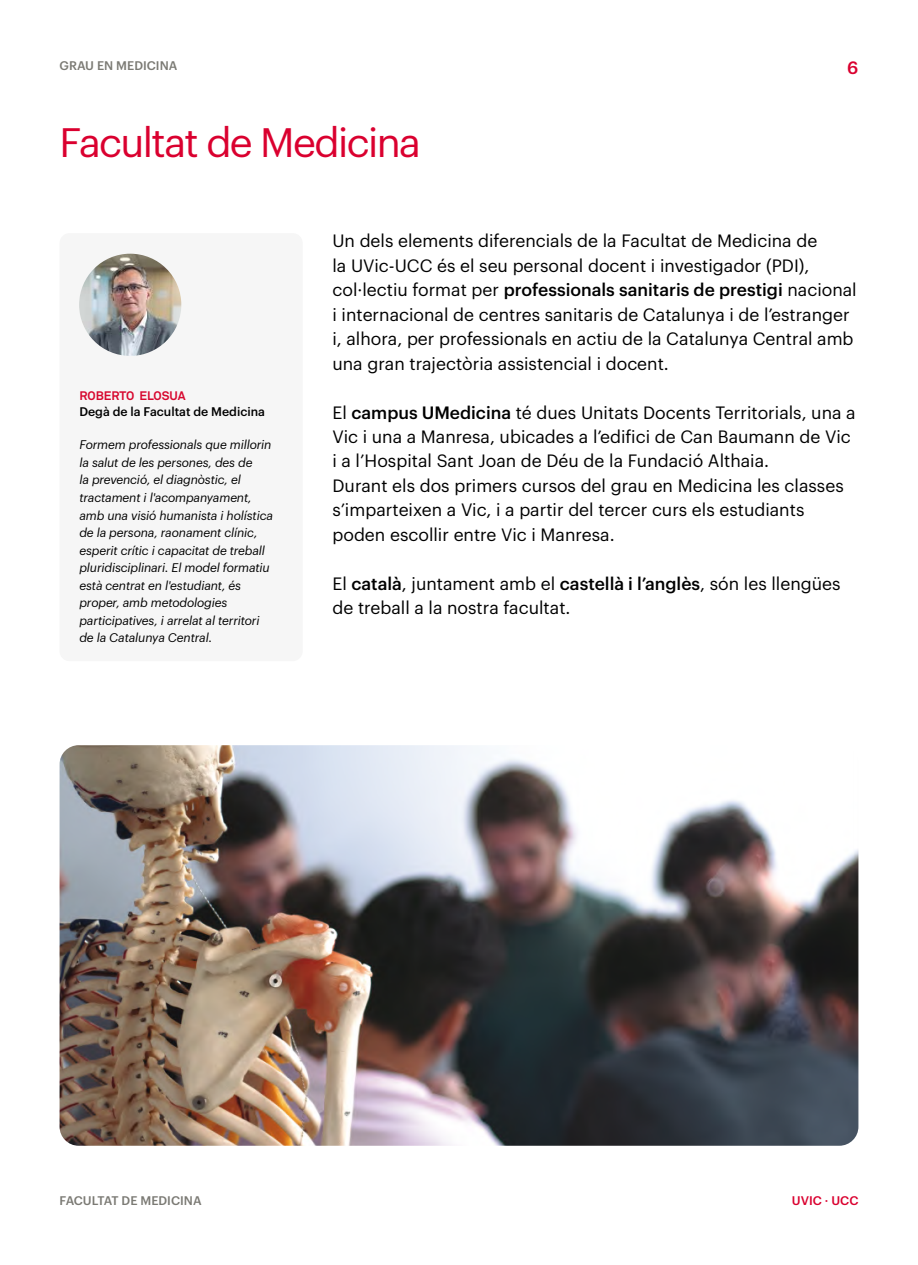
<style>
.page{position:relative;width:918px;height:1265px;background:#fff}
.page>*{position:absolute;margin:0;border:0;box-sizing:border-box;transform-origin:0 0}
.t1{font:40.25px "Graphik";letter-spacing:-.04em;color:#da002f}
.t2{font:17.5px/24.5px "Graphik";color:#000}
.t3{font:500 17.5px "Graphik";color:#da002f}
.t4{font:italic 12.25px/17.5px "Graphik";letter-spacing:-.01em;color:#000}
.t5{font:500 12.25px "Graphik";color:#7b7a74}
.t6{font:500 12.25px "Graphik";color:#000}
.t7{font:700 12.25px "Akkurat Pro";color:#d7082f}
.t8{font:500 12.25px "Graphik";color:#da002f}
.s1{font-weight:500}
</style>
<div class="page">
<div style="left:60px;top:233px;width:243px;height:428px;background:#f6f6f6;border-radius:10px"></div>
<img style="left:79px;top:254px;width:102px;height:102px;border-radius:51px">
<img style="left:60px;top:745px;width:798px;height:401px">
<p class="t5" style="left:60px;top:56px;width:119px">GRAU EN MEDICINA</p>
<p class="t3" style="left:847px;top:54px;width:13px">6</p>
<h1 class="t1" style="left:60px;top:112px;width:363px">Facultat de Medicina</h1>
<p class="t7" style="left:79px;top:389px;width:108px">ROBERTO ELOSUA</p>
<p class="t6" style="left:79px;top:402px;width:187px">Degà de la Facultat de Medicina</p>
<p class="t4" style="left:79px;top:435px;width:195px">Formem professionals que millorin la salut de les persones, des de<br>la prevenció, el diagnòstic, el tractament i l'acompanyament, amb una visió humanista i holística de la persona, raonament clínic, esperit crític i capacitat de treball pluridisciplinari. El model formatiu està centrat en l'estudiant, és proper, amb metodologies participatives, i arrelat al territori de la Catalunya Central.</p>
<p class="t2" style="left:332px;top:227px;width:526px">Un dels elements diferencials de la Facultat de Medicina de<br>la UVic-UCC és el seu personal docent i investigador (PDI), col·lectiu format per <span class="s1">professionals sanitaris de prestigi</span> nacional i internacional de centres sanitaris de Catalunya i de l’estranger i, alhora, per professionals en actiu de la Catalunya Central amb una gran trajectòria assistencial i docent.</p>
<p class="t2" style="left:332px;top:399px;width:525px">El <span class="s1">campus UMedicina</span> té dues Unitats Docents Territorials, una a Vic i una a Manresa, ubicades a l’edifici de Can Baumann de Vic i a l’Hospital Sant Joan de Déu de la Fundació Althaia.<br>Durant els dos primers cursos del grau en Medicina les classes s’imparteixen a Vic, i a partir del tercer curs els estudiants poden escollir entre Vic i Manresa.</p>
<p class="t2" style="left:332px;top:570px;width:510px">El <span class="s1">català</span>, juntament amb el <span class="s1">castellà i l’anglès</span>, són les llengües de treball a la nostra facultat.</p>
<p class="t5" style="left:60px;top:1192px;width:144px">FACULTAT DE MEDICINA</p>
<p class="t8" style="left:792px;top:1191px;width:68px">UVIC · UCC</p>
</div>
